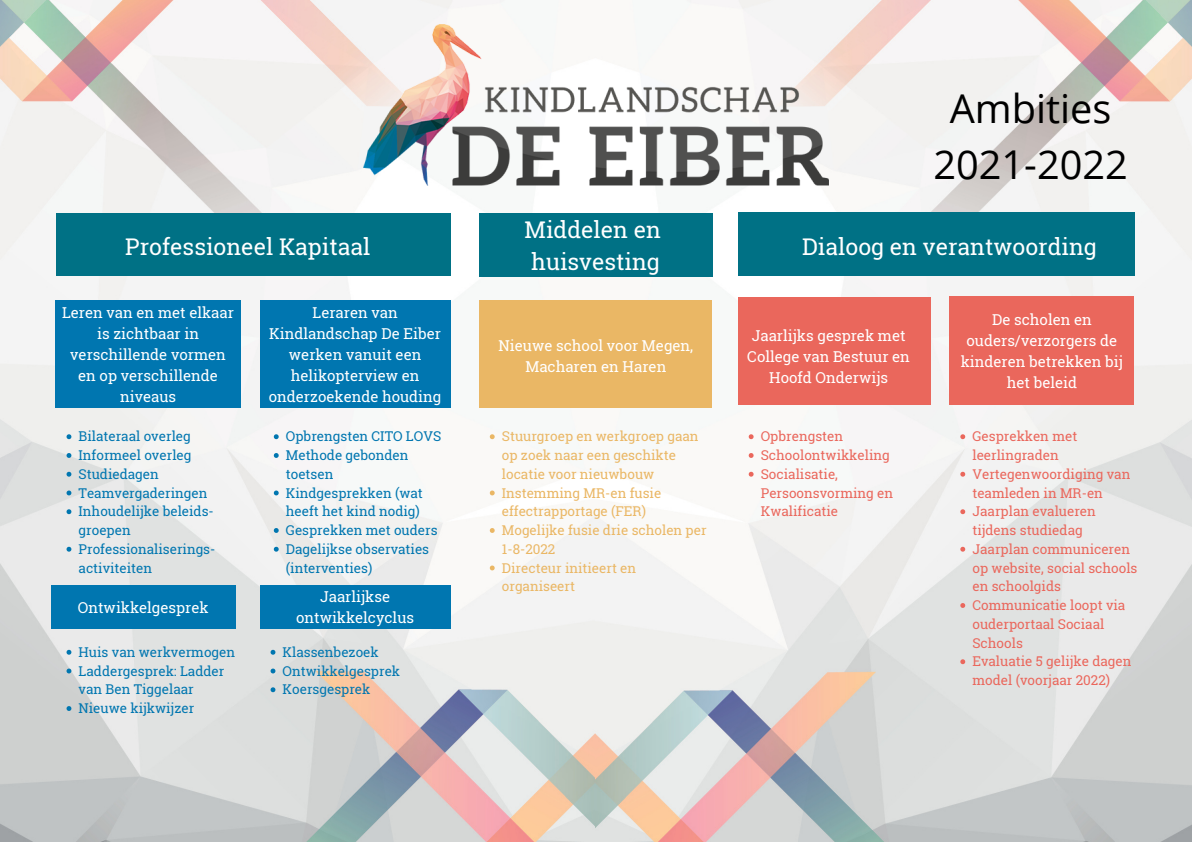
<style>
.page{position:relative;width:1192px;height:842px;background:#fff}
.page>*{position:absolute;margin:0;border:0;box-sizing:border-box;transform-origin:0 0}
.t1{font:39.7px "Open Sans";color:#000}
.t2{font:23px "Roboto Slab";color:#fff}
.t3{font:15px/21px "Roboto Slab";color:#fff;text-align:center}
.t4{font:13.5px/18.8px "Roboto Slab";color:#0076b0}
.t5{font:13.5px/18.8px "Roboto Slab";color:#ea675c}
.t6{font:13.5px/18.8px "Roboto Slab";color:#eab765}
</style>
<div class="page">
<img style="left:0;top:0;width:1192px;height:842px">
<img style="left:363px;top:24px;width:466px;height:161px">
<div style="left:56px;top:213px;width:395px;height:63px;background:#007185"></div>
<div style="left:738px;top:212px;width:396px;height:64px;background:#007185"></div>
<div style="left:479px;top:213px;width:233px;height:64px;background:#007185"></div>
<div style="left:56px;top:300px;width:185px;height:108px;background:#0076b0"></div>
<div style="left:479px;top:300px;width:233px;height:108px;background:#eab765"></div>
<div style="left:738px;top:297px;width:192px;height:108px;background:#ea675c"></div>
<div style="left:949px;top:296px;width:185px;height:109px;background:#ea675c"></div>
<div style="left:260px;top:300px;width:191px;height:108px;background:#0076b0"></div>
<svg style="left:960px;top:434px;width:5px;height:5px"></svg>
<svg style="left:960px;top:472px;width:5px;height:5px"></svg>
<svg style="left:960px;top:509px;width:5px;height:5px"></svg>
<svg style="left:960px;top:547px;width:5px;height:5px"></svg>
<svg style="left:960px;top:603px;width:5px;height:5px"></svg>
<svg style="left:960px;top:659px;width:5px;height:5px"></svg>
<svg style="left:274px;top:434px;width:5px;height:5px"></svg>
<svg style="left:274px;top:453px;width:5px;height:5px"></svg>
<svg style="left:274px;top:490px;width:5px;height:5px"></svg>
<svg style="left:274px;top:528px;width:5px;height:5px"></svg>
<svg style="left:274px;top:547px;width:5px;height:5px"></svg>
<div style="left:260px;top:585px;width:191px;height:44px;background:#0076b0"></div>
<div style="left:51px;top:585px;width:185px;height:44px;background:#0076b0"></div>
<svg style="left:67px;top:650px;width:4px;height:5px"></svg>
<svg style="left:67px;top:668px;width:4px;height:5px"></svg>
<svg style="left:67px;top:706px;width:4px;height:5px"></svg>
<svg style="left:67px;top:434px;width:4px;height:5px"></svg>
<svg style="left:67px;top:453px;width:4px;height:5px"></svg>
<svg style="left:67px;top:472px;width:4px;height:5px"></svg>
<svg style="left:67px;top:490px;width:4px;height:5px"></svg>
<svg style="left:67px;top:509px;width:4px;height:5px"></svg>
<svg style="left:67px;top:547px;width:4px;height:5px"></svg>
<svg style="left:271px;top:650px;width:4px;height:5px"></svg>
<svg style="left:271px;top:668px;width:4px;height:5px"></svg>
<svg style="left:271px;top:687px;width:4px;height:5px"></svg>
<svg style="left:490px;top:434px;width:5px;height:5px"></svg>
<svg style="left:490px;top:490px;width:5px;height:5px"></svg>
<svg style="left:490px;top:528px;width:5px;height:5px"></svg>
<svg style="left:490px;top:565px;width:5px;height:5px"></svg>
<svg style="left:749px;top:434px;width:5px;height:5px"></svg>
<svg style="left:749px;top:453px;width:5px;height:5px"></svg>
<svg style="left:749px;top:472px;width:5px;height:5px"></svg>
<p class="t2" style="left:125px;top:231px;width:247px">Professioneel Kapitaal</p>
<p class="t3" style="left:62px;top:302px;width:173px">Leren van en met elkaar is zichtbaar in verschillende vormen en op verschillende niveaus</p>
<p class="t4" style="left:79px;top:427px;width:114px">Bilateraal overleg</p>
<p class="t4" style="left:79px;top:445px;width:114px">Informeel overleg</p>
<p class="t4" style="left:79px;top:464px;width:82px">Studiedagen</p>
<p class="t4" style="left:79px;top:483px;width:130px">Teamvergaderingen</p>
<p class="t4" style="left:79px;top:502px;width:137px">Inhoudelijke beleids&shy;groepen</p>
<p class="t4" style="left:79px;top:539px;width:138px">Professionaliserings&shy;activiteiten</p>
<p class="t3" style="left:78px;top:596px;width:132px">Ontwikkelgesprek</p>
<p class="t4" style="left:79px;top:642px;width:158px">Huis van werkvermogen</p>
<p class="t4" style="left:79px;top:661px;width:147px">Laddergesprek: Ladder van Ben Tiggelaar</p>
<p class="t4" style="left:79px;top:698px;width:117px">Nieuwe kijkwijzer</p>
<p class="t3" style="left:269px;top:302px;width:174px">Leraren van<br>Kindlandschap De Eiber werken vanuit een helikopterview en onderzoekende houding</p>
<p class="t4" style="left:286px;top:427px;width:157px">Opbrengsten CITO LOVS</p>
<p class="t4" style="left:286px;top:445px;width:124px">Methode gebonden toetsen</p>
<p class="t4" style="left:286px;top:483px;width:139px">Kindgesprekken (wat heeft het kind nodig)</p>
<p class="t4" style="left:286px;top:520px;width:153px">Gesprekken met ouders</p>
<p class="t4" style="left:286px;top:539px;width:145px">Dagelijkse observaties (interventies)</p>
<p class="t3" style="left:296px;top:586px;width:119px">Jaarlijkse ontwikkelcyclus</p>
<p class="t4" style="left:283px;top:642px;width:98px">Klassenbezoek</p>
<p class="t4" style="left:283px;top:661px;width:119px">Ontwikkelgesprek</p>
<p class="t4" style="left:283px;top:680px;width:89px">Koersgesprek</p>
<p class="t2" style="left:525px;top:214px;width:138px">Middelen en</p>
<p class="t2" style="left:531px;top:246px;width:130px">huisvesting</p>
<p class="t3" style="left:499px;top:334px;width:196px">Nieuwe school voor Megen,<br>Macharen en Haren</p>
<p class="t6" style="left:502px;top:427px;width:198px">Stuurgroep en werkgroep gaan op zoek naar een geschikte locatie voor nieuwbouw</p>
<p class="t6" style="left:502px;top:483px;width:161px">Instemming MR-en fusie effectrapportage (FER)</p>
<p class="t6" style="left:502px;top:520px;width:206px">Mogelijke fusie drie scholen per<br>1-8-2022</p>
<p class="t6" style="left:502px;top:558px;width:136px">Directeur initieert en organiseert</p>
<p class="t1" style="left:950px;top:81px;width:163px">Ambities</p>
<p class="t1" style="left:933px;top:136px;width:196px">2021-2022</p>
<p class="t2" style="left:802px;top:231px;width:296px">Dialoog en verantwoording</p>
<p class="t3" style="left:747px;top:324px;width:164px">Jaarlijks gesprek met<br>College van Bestuur en<br>Hoofd Onderwijs</p>
<p class="t5" style="left:761px;top:427px;width:84px">Opbrengsten</p>
<p class="t5" style="left:761px;top:445px;width:130px">Schoolontwikkeling</p>
<p class="t5" style="left:761px;top:464px;width:134px">Socialisatie,<br>Persoonsvorming en<br>Kwalificatie</p>
<p class="t3" style="left:961px;top:309px;width:164px">De scholen en ouders/verzorgers de kinderen betrekken bij het beleid</p>
<p class="t5" style="left:972px;top:427px;width:106px">Gesprekken met leerlingraden</p>
<p class="t5" style="left:972px;top:464px;width:159px">Vertegenwoordiging van teamleden in MR-en</p>
<p class="t5" style="left:972px;top:502px;width:125px">Jaarplan evalueren tijdens studiedag</p>
<p class="t5" style="left:972px;top:539px;width:167px">Jaarplan communiceren op website, social schools en schoolgids</p>
<p class="t5" style="left:972px;top:595px;width:154px">Communicatie loopt via ouderportaal Sociaal<br>Schools</p>
<p class="t5" style="left:972px;top:652px;width:160px">Evaluatie 5 gelijke dagen model (voorjaar 2022)</p>
</div>
